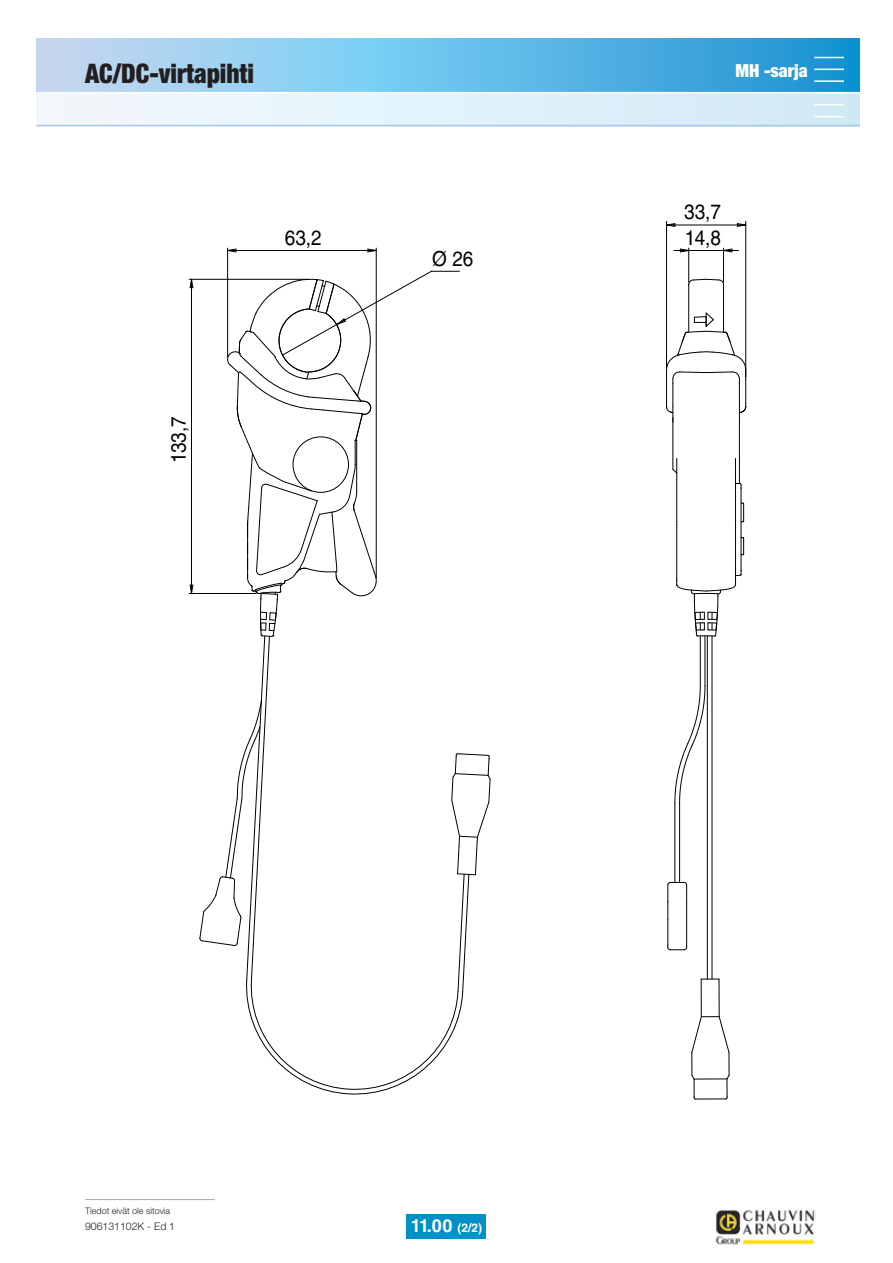
<style>
.page{position:relative;width:893px;height:1263px;background:#fff}
.page>*{position:absolute;margin:0;border:0;box-sizing:border-box;transform-origin:0 0}
.t1{font:900 condensed 27px "Helvetica Neue LT Std";color:#231f20;scale:.94 1}
.t2{font:20.7px/25.5px "Helvetica LT Std";color:#000;scale:.91 1}
.t3{font:900 condensed 18px "Helvetica Neue LT Std";color:#fff}
.t4{font:700 18px "Helvetica LT Std";color:#fff}
.t5{font:300 10.5px "Helvetica Neue LT Std";color:#231f20}
.t6{font:300 9px "Helvetica Neue LT Std";color:#231f20}
.s1{font-size:12px}
</style>
<div class="page">
<img style="left:716px;top:1210px;width:100px;height:35px">
<div style="left:36px;top:38px;width:824px;height:88px;background:linear-gradient(to right,#c6e3f9,#1798d7)"></div>
<div style="left:36px;top:93px;width:824px;height:33px;background:linear-gradient(to right,#f3f9fd,#d0eaf7)"></div>
<hr style="left:37px;top:92px;width:823px;height:1px;background:#fff">
<hr style="left:37px;top:125px;width:823px;height:1px;background:#a9c8e4">
<hr style="left:814px;top:69px;width:30px;height:1px;background:#fff">
<hr style="left:814px;top:92px;width:30px;height:2px;background:#fff">
<hr style="left:814px;top:104px;width:30px;height:2px;background:#fff">
<hr style="left:814px;top:57px;width:30px;height:1px;background:#fff">
<hr style="left:814px;top:80px;width:30px;height:2px;background:#fff">
<hr style="left:814px;top:116px;width:30px;height:1px;background:#fff">
<div style="left:406px;top:1215px;width:80px;height:24px;background:#0191c7"></div>
<hr style="left:85px;top:1199px;width:130px;height:1px;background:#a7a9ac">
<hr style="left:679px;top:803px;width:1px;height:79px;background:#000">
<hr style="left:674px;top:803px;width:1px;height:79px;background:#000">
<hr style="left:707px;top:636px;width:1px;height:343px;background:#000">
<hr style="left:712px;top:636px;width:1px;height:343px;background:#000">
<svg style="left:688px;top:278px;width:36px;height:7px"></svg>
<svg style="left:672px;top:468px;width:6px;height:6px"></svg>
<hr style="left:672px;top:417px;width:1px;height:52px;background:#000">
<svg style="left:667px;top:882px;width:20px;height:68px"></svg>
<svg style="left:740px;top:536px;width:4px;height:20px"></svg>
<hr style="left:688px;top:285px;width:1px;height:47px;background:#000">
<hr style="left:723px;top:285px;width:1px;height:47px;background:#000">
<hr style="left:739px;top:422px;width:1px;height:41px;background:#000">
<svg style="left:735px;top:502px;width:9px;height:22px"></svg>
<hr style="left:735px;top:524px;width:1px;height:54px;background:#000">
<hr style="left:735px;top:458px;width:1px;height:64px;background:#000">
<hr style="left:741px;top:488px;width:1px;height:83px;background:#000">
<svg style="left:736px;top:463px;width:6px;height:26px"></svg>
<hr style="left:676px;top:458px;width:1px;height:64px;background:#000">
<hr style="left:676px;top:524px;width:1px;height:54px;background:#000">
<svg style="left:666px;top:312px;width:81px;height:110px"></svg>
<hr style="left:719px;top:979px;width:1px;height:38px;background:#000">
<hr style="left:701px;top:979px;width:1px;height:38px;background:#000">
<svg style="left:691px;top:1016px;width:39px;height:84px"></svg>
<svg style="left:700px;top:978px;width:20px;height:2px"></svg>
<svg style="left:674px;top:570px;width:68px;height:287px"></svg>
<svg style="left:190px;top:585px;width:3px;height:8px"></svg>
<svg style="left:190px;top:280px;width:3px;height:8px"></svg>
<hr style="left:189px;top:593px;width:67px;height:1px;background:#000">
<hr style="left:189px;top:279px;width:119px;height:1px;background:#000">
<hr style="left:191px;top:279px;width:1px;height:314px;background:#000">
<svg style="left:367px;top:249px;width:9px;height:3px"></svg>
<svg style="left:228px;top:249px;width:9px;height:3px"></svg>
<hr style="left:376px;top:248px;width:1px;height:330px;background:#000">
<hr style="left:227px;top:248px;width:1px;height:109px;background:#000">
<hr style="left:228px;top:250px;width:148px;height:1px;background:#000">
<svg style="left:199px;top:271px;width:292px;height:824px"></svg>
<svg style="left:667px;top:223px;width:9px;height:4px"></svg>
<svg style="left:737px;top:223px;width:8px;height:4px"></svg>
<hr style="left:666px;top:221px;width:1px;height:147px;background:#000">
<hr style="left:745px;top:221px;width:1px;height:156px;background:#000">
<hr style="left:666px;top:225px;width:80px;height:1px;background:#000">
<hr style="left:688px;top:248px;width:1px;height:34px;background:#000">
<hr style="left:723px;top:248px;width:1px;height:34px;background:#000">
<svg style="left:674px;top:249px;width:15px;height:3px"></svg>
<hr style="left:689px;top:250px;width:34px;height:1px;background:#000">
<svg style="left:724px;top:249px;width:14px;height:3px"></svg>
<h1 class="t1" style="left:85px;top:57px;width:181px">AC/DC-virtapihti</h1>
<h2 class="t2" style="left:285px;top:225px;width:42px">63,2</h2>
<h2 class="t2" style="left:166px;top:463px;width:53px;rotate:-90deg">133,7</h2>
<h2 class="t2" style="left:432px;top:245px;width:47px">Ø 26</h2>
<h3 class="t3" style="left:741px;top:59px;width:68px">Serie MN</h3>
<h3 class="t3" style="left:735px;top:59px;width:74px">MH -sarja</h3>
<h2 class="t2" style="left:684px;top:199px;width:42px">33,7<br>14,8</h2>
<p class="t6" style="left:85px;top:1205px;width:87px">Tiedot eivät ole sitovia</p>
<p class="t5" style="left:85px;top:1220px;width:92px">906131102K - Ed 1</p>
<h3 class="t4" style="left:411px;top:1214px;width:73px">11.00 <span class="s1">(2/2)</span></h3>
</div>
